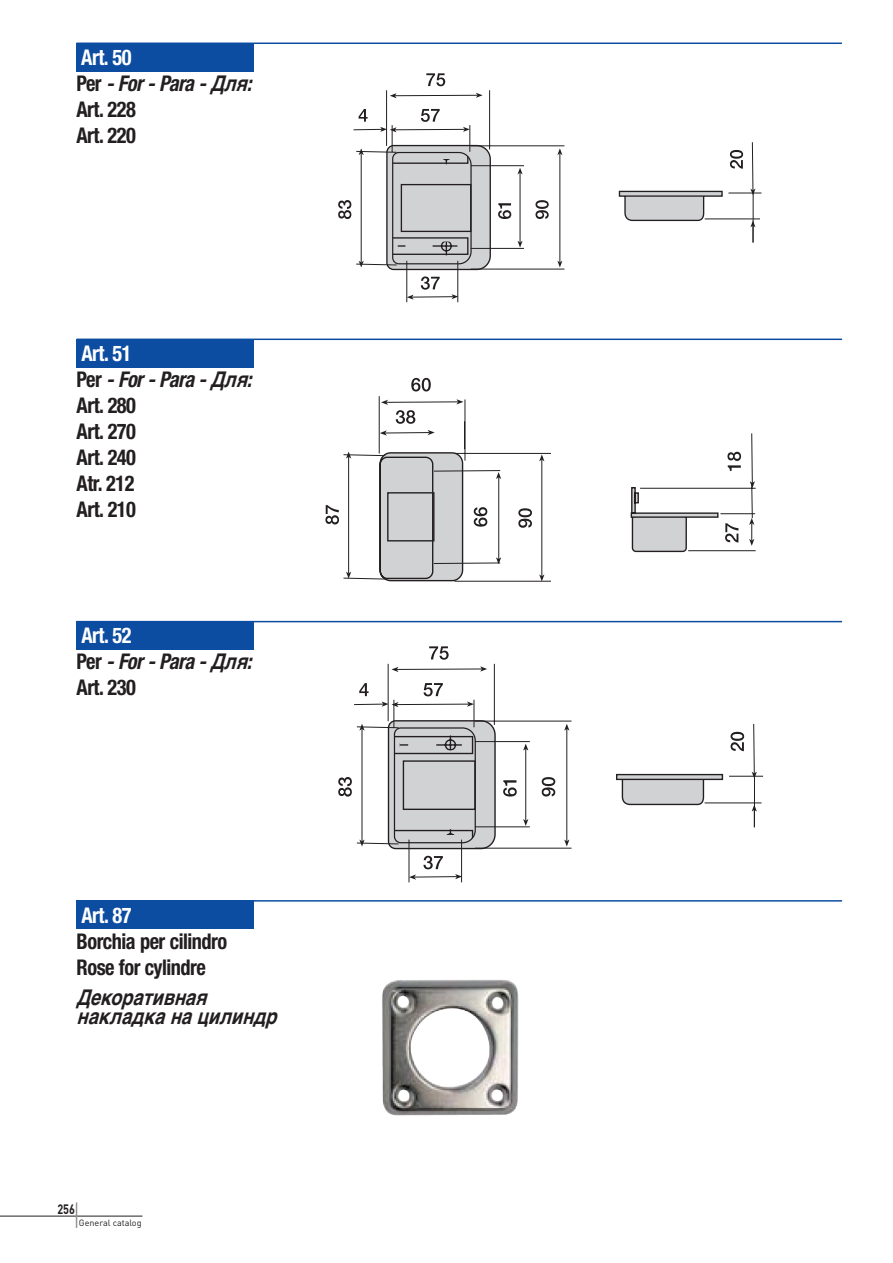
<style>
.page{position:relative;width:893px;height:1263px;background:#fff}
.page>*{position:absolute;margin:0;border:0;box-sizing:border-box;transform-origin:0 0}
.t1{font:700 condensed 21.6px/26px "Helvetica Neue LT Std";letter-spacing:-.025em;color:#231f20;scale:.94 1}
.t2{font:italic 700 condensed 21.6px/26px "Helvetica Neue LT Std";letter-spacing:-.025em;color:#231f20;scale:.94 1}
.t3{font:italic 700 21.6px/19.5px "Helvetica Cyr";color:#231f20;scale:.84 1}
.t4{font:700 condensed 21.6px "Helvetica Neue LT Std";color:#fff;scale:.94 1}
.t5{font:700 13.5px "DIN";color:#231f20;scale:.8 1}
.t6{font:9px "DIN";color:#231f20}
.s1{color:#fff}
.s2{font-style:italic}
.s3{font-family:"Helvetica Cyr";font-style:italic;font-stretch:normal}
.s4{font-style:normal;color:#fff}
.s5{font-style:normal}
.s6{font-family:"Helvetica Cyr";font-stretch:normal}
</style>
<div class="page">
<hr style="left:0;top:1216px;width:142px;height:1px;background:#231f20">
<svg style="left:76px;top:1202px;width:1px;height:26px"></svg>
<hr style="left:728px;top:193px;width:33px;height:1px;background:#231f20">
<svg style="left:730px;top:150px;width:13px;height:19px"></svg>
<svg style="left:338px;top:73px;width:227px;height:230px"></svg>
<svg style="left:618px;top:190px;width:105px;height:32px"></svg>
<svg style="left:750px;top:221px;width:5px;height:22px"></svg>
<svg style="left:750px;top:142px;width:5px;height:53px"></svg>
<hr style="left:705px;top:218px;width:55px;height:1px;background:#231f20">
<hr style="left:753px;top:192px;width:1px;height:50px;background:#231f20">
<div style="left:76px;top:43px;width:178px;height:28px;background:#0d4da1"></div>
<hr style="left:77px;top:43px;width:765px;height:1px;background:#0d4da1">
<hr style="left:729px;top:776px;width:34px;height:1px;background:#231f20">
<svg style="left:429px;top:646px;width:20px;height:14px"></svg>
<svg style="left:338px;top:777px;width:14px;height:19px"></svg>
<svg style="left:731px;top:732px;width:13px;height:19px"></svg>
<svg style="left:356px;top:663px;width:216px;height:220px"></svg>
<svg style="left:359px;top:724px;width:6px;height:7px"></svg>
<svg style="left:359px;top:839px;width:6px;height:7px"></svg>
<svg style="left:354px;top:683px;width:120px;height:24px"></svg>
<svg style="left:616px;top:773px;width:108px;height:33px"></svg>
<svg style="left:752px;top:805px;width:5px;height:22px"></svg>
<svg style="left:752px;top:723px;width:5px;height:55px"></svg>
<hr style="left:705px;top:802px;width:56px;height:1px;background:#231f20">
<hr style="left:754px;top:775px;width:1px;height:52px;background:#231f20">
<div style="left:77px;top:621px;width:177px;height:29px;background:#0d4da1"></div>
<hr style="left:77px;top:621px;width:765px;height:1px;background:#0d4da1">
<svg style="left:325px;top:378px;width:226px;height:204px"></svg>
<hr style="left:498px;top:477px;width:1px;height:83px;background:#231f20">
<div style="left:77px;top:339px;width:177px;height:28px;background:#0d4da1"></div>
<hr style="left:77px;top:339px;width:765px;height:1px;background:#0d4da1">
<svg style="left:630px;top:433px;width:126px;height:120px"></svg>
<div style="left:77px;top:901px;width:177px;height:28px;background:#0d4da1"></div>
<hr style="left:77px;top:900px;width:765px;height:2px;background:#0d4da1">
<img style="left:382px;top:979px;width:137px;height:137px">
<p class="t1" style="left:76px;top:44px;width:190px"><span class="s1">Art. 50<br></span>Per <span class="s2">- For - Para -</span> <span class="s3">Для</span><span class="s2">:<br></span>Art. 228<br>Art. 220</p>
<p class="t1" style="left:77px;top:340px;width:190px"><span class="s1">Art. 51<br></span>Per <span class="s2">- For - Para -</span> <span class="s3">Для</span><span class="s2">:<br></span>Art. 280<br>Art. 270<br>Art. 240<br>Atr. 212<br>Art. 210</p>
<p class="t2" style="left:77px;top:623px;width:190px"><span class="s4">Art. 52<br></span><span class="s5">Per</span> - For - Para - <span class="s6">Для</span>:<br><span class="s5">Art. 230</span></p>
<p class="t4" style="left:81px;top:902px;width:55px">Art. 87</p>
<p class="t1" style="left:77px;top:928px;width:162px">Borchia per cilindro<br>Rose for cylindre</p>
<p class="t3" style="left:77px;top:987px;width:247px">Декоративная накладканацилиндр</p>
<p class="t5" style="left:57px;top:1200px;width:23px">256</p>
<p class="t6" style="left:79px;top:1217px;width:64px">General catalog</p>
</div>
